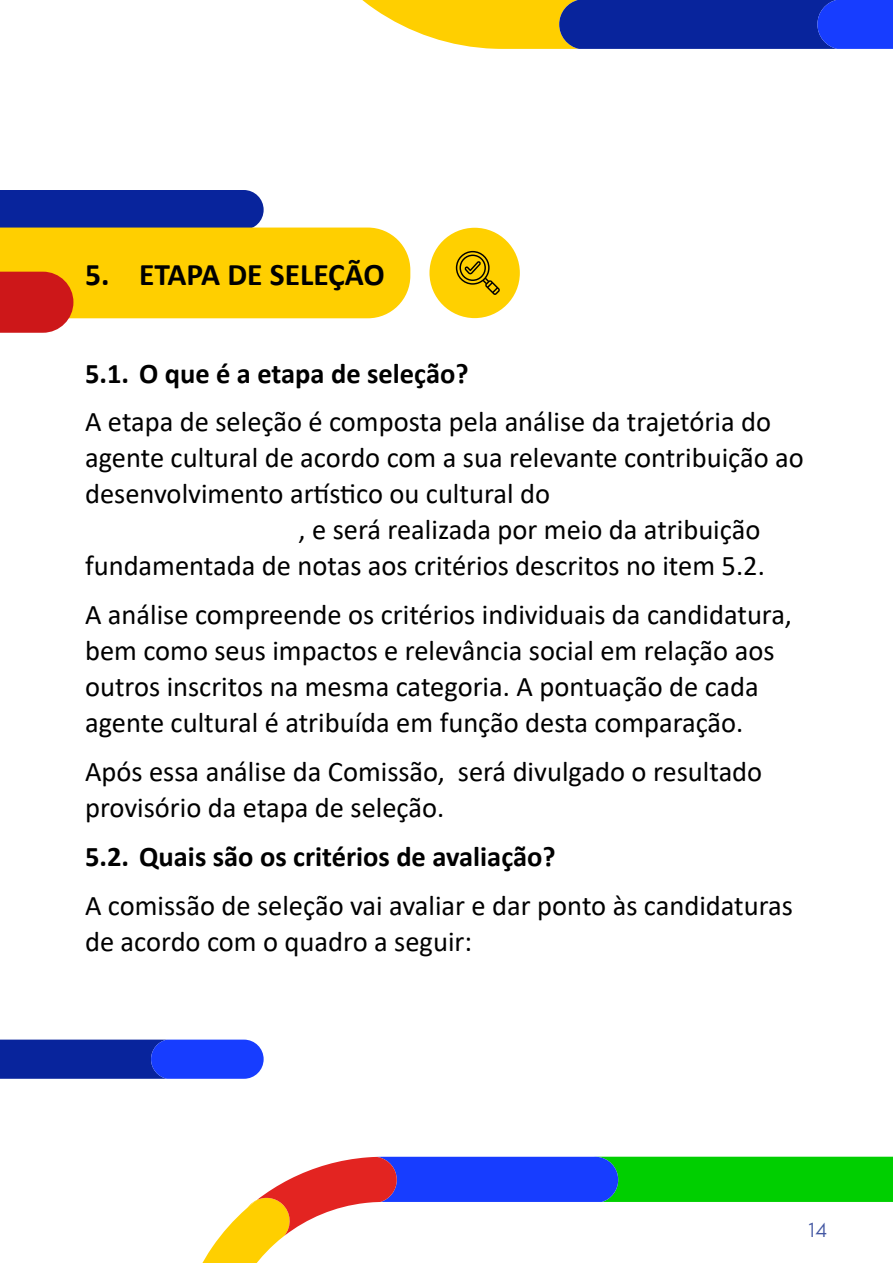
<style>
.page{position:relative;width:893px;height:1263px;background:#fff}
.page>*{position:absolute;margin:0;border:0;box-sizing:border-box;transform-origin:0 0}
.t1{font:700 31.5px "Calibri";color:#000}
.t2{font:28.5px/36px "Calibri";color:#000}
.t3{font:700 28.5px "Calibri";color:#000}
.t4{font:300 21px "Noir Pro";color:#4256a2}
</style>
<div class="page">
<svg style="left:0;top:190px;width:410px;height:143px"></svg>
<svg style="left:362px;top:0;width:531px;height:49px;background:#686d83"></svg>
<svg style="left:0;top:1039px;width:264px;height:40px;background:#1635c5"></svg>
<svg style="left:202px;top:1157px;width:691px;height:106px"></svg>
<div style="left:429px;top:228px;width:91px;height:90px;background:#ffd000;border-radius:50%"></div>
<svg style="left:456px;top:251px;width:44px;height:44px"></svg>
<p class="t1" style="left:85px;top:252px;width:301px">5. ETAPA DE SELEÇÃO</p>
<p class="t3" style="left:85px;top:353px;width:385px">5.1. O que é a etapa de seleção?</p>
<p class="t2" style="left:85px;top:403px;width:688px">A etapa de seleção é composta pela análise da trajetória do</p>
<p class="t2" style="left:85px;top:439px;width:720px">agente cultural de acordo com a sua relevante contribuição ao</p>
<p class="t2" style="left:85px;top:475px;width:466px">desenvolvimento artístico ou cultural do</p>
<p class="t2" style="left:299px;top:511px;width:463px">, e será realizada por meio da atribuição</p>
<p class="t2" style="left:85px;top:547px;width:681px">fundamentada de notas aos critérios descritos no item 5.2.</p>
<p class="t2" style="left:85px;top:596px;width:709px">A aná lise compreende os critérios individuais da candidatura, bem como seus impactos e relevância social em relação aos outros inscritos na mesma categoria. A pontuação de cada agente cultural é atribuída em função desta comparação.</p>
<p class="t2" style="left:85px;top:753px;width:679px">Após essa análise da Comissão, será divulgado o resultado provisório da etapa de seleção.</p>
<p class="t3" style="left:85px;top:836px;width:472px">5.2. Quais são os critérios de avaliação?</p>
<p class="t2" style="left:85px;top:886px;width:709px">A comissão de seleção vai avaliar e dar ponto às candidaturas de acordo com o quadro a seguir:</p>
<p class="t4" style="left:808px;top:1214px;width:21px">14</p>
</div>
